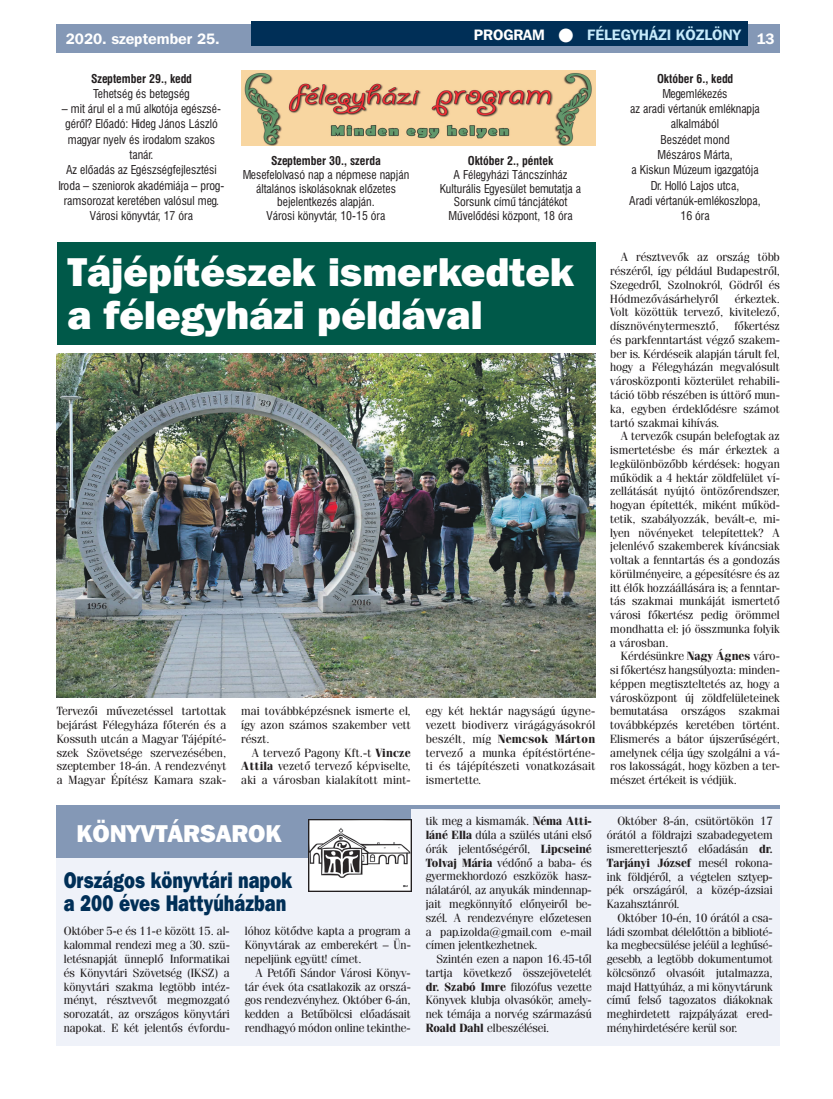
<style>
.page{position:relative;width:833px;height:1099px;background:#fff}
.page>*{position:absolute;margin:0;border:0;box-sizing:border-box;transform-origin:0 0}
.t1{font:40px/42.5px "Franklin Gothic Hv PFL";color:#fff}
.t2{font:24.25px "Franklin Gothic Hv PFL";color:#fff}
.t3{font:22.5px/23.8px "Franklin Gothic Hv PFL";color:#002f57;scale:.8 1}
.t4{font:700 15px "Franklin Gothic PFL";color:#c6eafa}
.t5{font:700 15px "Franklin Gothic PFL";color:#fff}
.t6{font:11.88px/13.8px "Fenice PFL";letter-spacing:.005em;color:#231f20;text-align:justify}
.t7{font:11.88px/15.2px "Swiss 721 Cn PFL";color:#231f20;text-align:center}
.t8{font:700 11.88px "Swiss 721 Cn PFL";color:#231f20}
.s1{color:#fff}
.s2{font-weight:700}
</style>
<div class="page">
<div style="left:57px;top:25px;width:723px;height:28px;background:#8498b6"></div>
<div style="left:252px;top:21px;width:496px;height:25px;background:#002f57"></div>
<div style="left:57px;top:808px;width:723px;height:237px;background:#eff2f9"></div>
<div style="left:57px;top:808px;width:354px;height:49px;background:#8498b6"></div>
<img style="left:309px;top:819px;width:102px;height:72px">
<hr style="left:57px;top:805px;width:723px;height:3px;background:#8498b6">
<div style="left:57px;top:242px;width:538px;height:103px;background:#005949"></div>
<img style="left:57px;top:354px;width:538px;height:343px">
<img style="left:241px;top:71px;width:354px;height:74px">
<p class="t5" style="left:66px;top:29px;width:155px">2020. szeptember 25.</p>
<p class="t4" style="left:474px;top:25px;width:302px"><span class="s1">PROGRAM</span> <span class="s1">●</span> FÉLEGYHÁZI KÖZLÖNY <span class="s1">13</span></p>
<p class="t8" style="left:91px;top:71px;width:102px">Szeptember 29., kedd</p>
<p class="t7" style="left:93px;top:86px;width:98px">Tehetség és betegség</p>
<p class="t7" style="left:59px;top:101px;width:167px">– mit árul el a mű alkotója egészsé&shy;géről? Előadó: Hideg János László magyar nyelv és irodalom szakos tanár.<br>Az előadás az Egészségfejlesztési<br>Iroda – szeniorok akadémiája – prog&shy;ramsorozat keretében valósul meg.<br>Városi könyvtár, 17 óra</p>
<p class="t8" style="left:657px;top:71px;width:78px">Október 6., kedd</p>
<p class="t7" style="left:629px;top:86px;width:133px">Megemlékezés<br>az aradi vértanúk emléknapja alkalmából<br>Beszédet mond<br>Mészáros Márta,<br>a Kiskun Múzeum igazgatója<br>Dr. Holló Lajos utca,<br>Aradi vértanúk-emlékoszlopa,<br>16 óra</p>
<p class="t8" style="left:271px;top:154px;width:111px">Szeptember 30., szerda</p>
<p class="t7" style="left:243px;top:168px;width:168px;line-height:13.8px">Mesefelolvasó nap a népmese napján általános iskolásoknak előzetes bejelentkezés alapján.<br>Városi könyvtár, 10-15 óra</p>
<p class="t8" style="left:468px;top:154px;width:87px">Október 2., péntek</p>
<p class="t7" style="left:440px;top:168px;width:143px;line-height:13.8px">A Félegyházi Táncszínház<br>Kulturális Egyesület bemutatja a<br>Sorsunk című táncjátékot<br>Művelődési központ, 18 óra</p>
<h1 class="t1" style="left:67px;top:250px;width:508px">Tájépítészek ismerkedtek a félegyházi példával</h1>
<p class="t6" style="left:57px;top:704px;width:171px">Tervezői művezetéssel tartottak bejárást Félegyháza főterén és a Kossuth utcán a Magyar Tájépíté&shy;szek Szövetsége szervezésében, szeptember 18-án. A rendezvényt a Magyar Építész Kamara szak-</p>
<p class="t6" style="left:241px;top:704px;width:171px">mai továbbképzésnek ismerte el, így azon számos szakember vett részt.</p>
<p class="t6" style="left:241px;top:745px;width:171px;text-indent:11px">A tervező Pagony Kft.-t <span class="s2">Vincze Attila</span> vezető tervező képviselte, aki a városban kialakított mint-</p>
<p class="t6" style="left:426px;top:704px;width:171px">egy két hektár nagyságú úgyne&shy;vezett biodiverz virágágyásokról beszélt, míg <span class="s2">Nemcsok Márton </span>tervező a munka építéstörténe&shy;ti és tájépítészeti vonatkozásait ismertette.</p>
<p class="t6" style="left:610px;top:250px;width:171px;text-indent:11px">A résztvevők az ország több részéről, így például Budapestről, Szegedről, Szolnokról, Gödről és Hódmezővásárhelyről</p>
<p class="t6" style="left:610px;top:291px;width:171px;text-indent:125px">érkeztek.<br>Volt közöttük tervező, kivitelező, dísznövénytermesztő,</p>
<p class="t6" style="left:610px;top:319px;width:171px;text-indent:124px">főkertész és parkfenntartást végző szakem&shy;ber is. Kérdéseik alapján tárult fel, hogy a Félegyházán megvalósult városközponti közterület rehabili&shy;táció több részében is úttörő mun&shy;ka, egyben érdeklődésre számot tartó szakmai kihívás.</p>
<p class="t6" style="left:610px;top:429px;width:171px;text-indent:11px">A tervezők csupán belefogtak az ismertetésbe és már érkeztek a legkülönbözőbb kérdések: hogyan működik a 4 hektár zöldfelület ví&shy;zellátását nyújtó öntözőrendszer, hogyan építették, miként működ&shy;tetik, szabályozzák, bevált-e, mi&shy;lyen növényeket telepítettek? A jelenlévő szakemberek kíváncsiak voltak a fenntartás és a gondozás körülményeire, a gépesítésre és az itt élők hozzáállására is; a fenntar&shy;tás szakmai munkáját ismertető városi főkertész pedig örömmel mondhatta el: jó összmunka folyik a városban.</p>
<p class="t6" style="left:610px;top:649px;width:171px;text-indent:11px">Kérdésünkre <span class="s2">Nagy Ágnes</span> váro&shy;si főkertész hangsúlyozta: minden&shy;képpen megtiszteltetés az, hogy a városközpont új zöldfelületeinek bemutatása országos szakmai továbbképzés keretében történt.<br>Elismerés a bátor újszerűségért, amelynek célja úgy szolgálni a vá&shy;ros lakosságát, hogy közben a ter&shy;mészet értékeit is védjük.</p>
<h2 class="t2" style="left:76px;top:817px;width:207px">KÖNYVTÁRSAROK</h2>
<h3 class="t3" style="left:64px;top:867px;width:287px">Országos könyvtári napok a 200 éves Hattyúházban</h3>
<p class="t6" style="left:64px;top:924px;width:167px">Október 5-e és 11-e között 15. al&shy;kalommal rendezi meg a 30. szü&shy;letésnapját ünneplő Informatikai és Könyvtári Szövetség (IKSZ) a könyvtári szakma legtöbb intéz&shy;ményt, résztvevőt megmozgató sorozatát, az országos könyvtári napokat. E két jelentős évfordu-</p>
<p class="t6" style="left:245px;top:924px;width:167px">lóhoz kötődve kapta a program a Könyvtárak az emberekért – Ün&shy;nepeljünk együtt! címet.</p>
<p class="t6" style="left:245px;top:965px;width:167px;text-indent:11px">A Petőfi Sándor Városi Könyv&shy;tár évek óta csatlakozik az orszá&shy;gos rendezvényhez. Október 6-án, kedden a Betűbölcsi előadásait rendhagyó módon online tekinthe-</p>
<p class="t6" style="left:426px;top:814px;width:167px">tik meg a kismamák. <span class="s2">Néma Atti&shy;láné Ella</span> dúla a szülés utáni első órák jelentőségéről, <span class="s2">Lipcseiné Tolvaj Mária</span> védőnő a baba- és gyermekhordozó eszközök hasz&shy;nálatáról, az anyukák mindennap&shy;jait megkönnyítő előnyeiről be&shy;szél. A rendezvényre előzetesen a pap.izolda@gmail.com e-mail címen jelentkezhetnek.</p>
<p class="t6" style="left:426px;top:951px;width:167px;text-indent:11px">Szintén ezen a napon 16.45-től tartja következő összejövetelét <span class="s2">dr. Szabó Imre</span> filozófus vezette Könyvek klubja olvasókör, amely&shy;nek témája a norvég származású <span class="s2">Roald Dahl</span> elbeszélései.</p>
<p class="t6" style="left:607px;top:814px;width:167px;text-indent:11px">Október 8-án, csütörtökön 17 órától a földrajzi szabadegyetem ismeretterjesztő előadásán <span class="s2">dr.<br>Tarjányi József</span> mesél rokona&shy;ink földjéről, a végtelen sztyep&shy;pék országáról, a közép-ázsiai Kazahsztánról.</p>
<p class="t6" style="left:607px;top:910px;width:167px;text-indent:11px">Október 10-én, 10 órától a csa&shy;ládi szombat délelőttön a biblioté&shy;ka megbecsülése jeléül a leghűsé&shy;gesebb, a legtöbb dokumentumot kölcsönző olvasóit jutalmazza, majd Hattyúház, a mi könyvtárunk című felső tagozatos diákoknak meghirdetett rajzpályázat ered&shy;ményhirdetésére kerül sor.</p>
</div>
